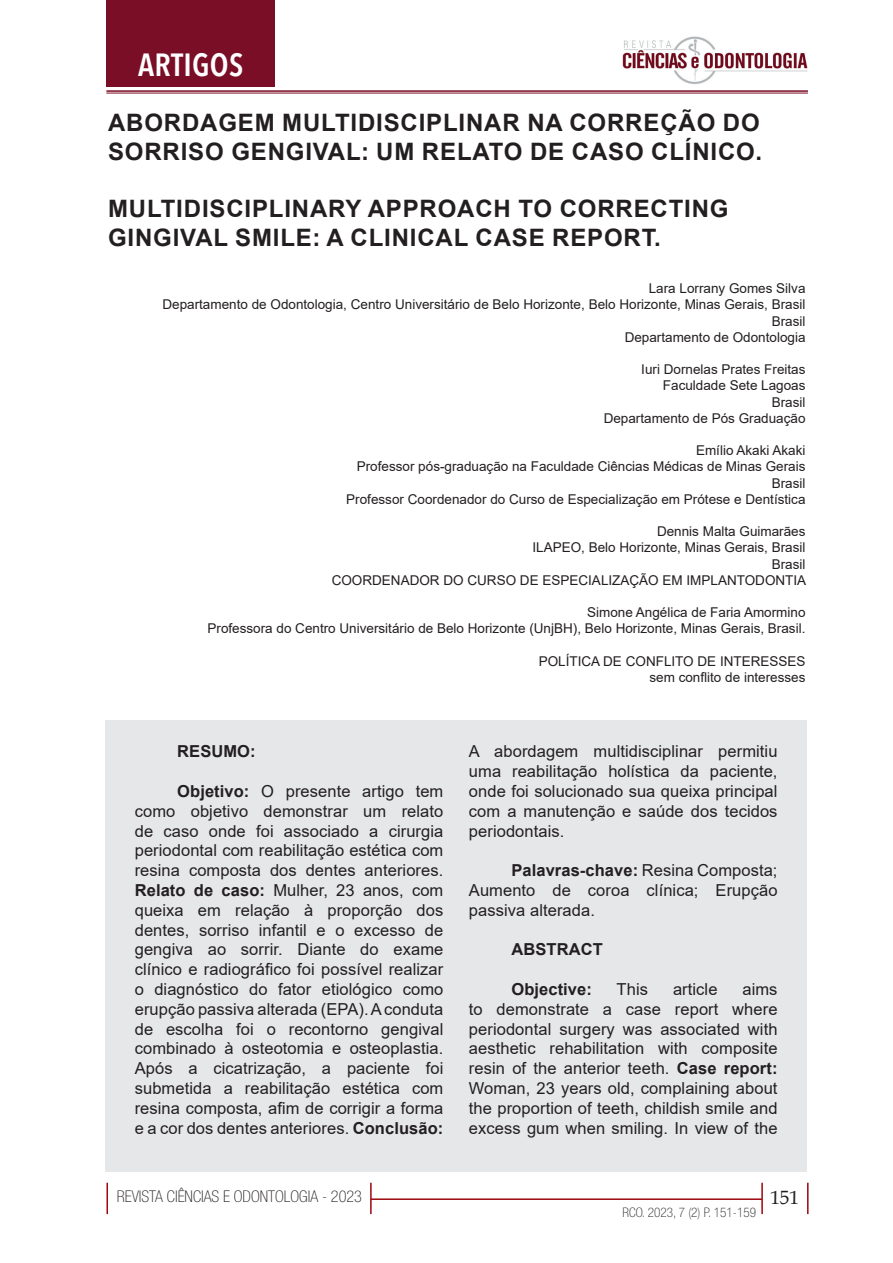
<style>
.page{position:relative;width:893px;height:1263px;background:#fff}
.page>*{position:absolute;margin:0;border:0;box-sizing:border-box;transform-origin:0 0}
.t1{font:600 condensed 31.8px "Avenir Next LT Pro";letter-spacing:.01em;color:#fff}
.t2{font:700 24px/28.8px "Arial";letter-spacing:.035em;color:#231f20}
.t3{font:19.2px "Book Antiqua";color:#231f20}
.t4{font:16.5px/19.8px "Arial";letter-spacing:.005em;color:#231f20;text-align:justify}
.t5{font:700 16.5px "Arial";letter-spacing:.005em;color:#231f20}
.t6{font:100 condensed 16.2px "Helvetica Neue LT Std";color:#231f20}
.t7{font:13.5px/16.2px "Arial";color:#231f20;text-align:right}
.t8{font:100 condensed 13.2px "Helvetica Neue LT Std";color:#231f20}
.s1{font-weight:700}
</style>
<div class="page">
<hr style="left:807px;top:1183px;width:1px;height:31px;background:#9d070d">
<hr style="left:106px;top:1183px;width:2px;height:31px;background:#9d070d">
<hr style="left:370px;top:1183px;width:2px;height:31px;background:#9d070d">
<hr style="left:761px;top:1183px;width:2px;height:31px;background:#9d070d">
<hr style="left:371px;top:1198px;width:391px;height:2px;background:#9d070d">
<img style="left:622px;top:36px;width:186px;height:48px">
<div style="left:106px;top:0;width:169px;height:86px;background:#7b0e27"></div>
<hr style="left:106px;top:90px;width:702px;height:2px;background:#7b0e27">
<hr style="left:106px;top:93px;width:702px;height:1px;background:#7b0e27">
<div style="left:105px;top:721px;width:702px;height:451px;background:#e6e7e9"></div>
<h1 class="t1" style="left:138px;top:46px;width:107px">ARTIGOS</h1>
<h2 class="t2" style="left:108px;top:108px;width:655px">ABORDAGEM MULTIDISCIPLINAR NA CORREÇÃO DO<br>SORRISO GENGIVAL: UM RELATO DE CASO CLÍNICO.</h2>
<h2 class="t2" style="left:108px;top:195px;width:622px">MULTIDISCIPLINARY APPROACH TO CORRECTING<br>GINGIVAL SMILE: A CLINICAL CASE REPORT.</h2>
<p class="t7" style="left:162px;top:280px;width:645px">Lara Lorrany Gomes Silva<br>Departamento de Odontologia, Centro Universitário de Belo Horizonte, Belo Horizonte, Minas Gerais, Brasil Brasil<br>Departamento de Odontologia</p>
<p class="t7" style="left:604px;top:361px;width:203px">Iuri Dornelas Prates Freitas<br>Faculdade Sete Lagoas<br>Brasil<br>Departamento de Pós Graduação</p>
<p class="t7" style="left:346px;top:442px;width:461px">Emílio Akaki Akaki<br>Professor pós-graduação na Faculdade Ciências Médicas de Minas Gerais Brasil<br>Professor Coordenador do Curso de Especialização em Prótese e Dentística</p>
<p class="t7" style="left:332px;top:523px;width:476px">Dennis Malta Guimarães<br>ILAPEO, Belo Horizonte, Minas Gerais, Brasil<br>Brasil<br>COORDENADOR DO CURSO DE ESPECIALIZAÇÃO EM IMPLANTODONTIA</p>
<p class="t7" style="left:207px;top:604px;width:599px">Simone Angélica de Faria Amormino<br>Professora do Centro Universitário de Belo Horizonte (UnjBH), Belo Horizonte, Minas Gerais, Brasil.</p>
<p class="t7" style="left:539px;top:653px;width:268px">POLÍTICA DE CONFLITO DE INTERESSES sem conflito de interesses</p>
<p class="t5" style="left:177px;top:740px;width:80px">RESUMO:</p>
<p class="t4" style="left:135px;top:781px;width:310px;text-indent:43px"><span class="s1">Objetivo:</span> O presente artigo tem como objetivo demonstrar um relato de caso onde foi associado a cirurgia periodontal com reabilitação estética com resina composta dos dentes anteriores.<br><span class="s1">Relato de caso:</span> Mulher, 23 anos, com queixa em relação à proporção dos dentes, sorriso infantil e o excesso de gengiva ao sorrir. Diante do exame clínico e radiográfico foi possível realizar o diagnóstico do fator etiológico como erupção passiva alterada (EPA). A conduta de escolha foi o recontorno gengival combinado à osteotomia e osteoplastia.<br>Após a cicatrização, a paciente foi submetida a reabilitação estética com resina composta, afim de corrigir a forma e a cor dos dentes anteriores. <span class="s1">Conclusão:</span></p>
<p class="t4" style="left:469px;top:742px;width:310px">A abordagem multidisciplinar permitiu uma reabilitação holística da paciente, onde foi solucionado sua queixa principal com a manutenção e saúde dos tecidos periodontais.</p>
<p class="t4" style="left:469px;top:860px;width:310px;text-indent:43px"><span class="s1">Palavras-chave:</span> Resina Composta; Aumento de coroa clínica; Erupção passiva alterada.</p>
<p class="t5" style="left:511px;top:938px;width:93px">ABSTRACT</p>
<p class="t5" style="left:511px;top:978px;width:82px">Objective:</p>
<p class="t4" style="left:617px;top:979px;width:33px">This</p>
<p class="t4" style="left:673px;top:979px;width:46px">article</p>
<p class="t4" style="left:469px;top:979px;width:310px;text-indent:274px">aims to demonstrate a case report where periodontal surgery was associated with aesthetic rehabilitation with composite resin of the anterior teeth. <span class="s1">Case report:<br></span>Woman, 23 years old, complaining about the proportion of teeth, childish smile and excess gum when smiling. In view of the</p>
<p class="t6" style="left:117px;top:1187px;width:247px">REVISTA CIÊNCIAS E ODONTOLOGIA - 2023</p>
<p class="t3" style="left:770px;top:1184px;width:30px">151</p>
<p class="t8" style="left:623px;top:1205px;width:135px">RCO. 2023, 7 (2) P. 151-159</p>
</div>
